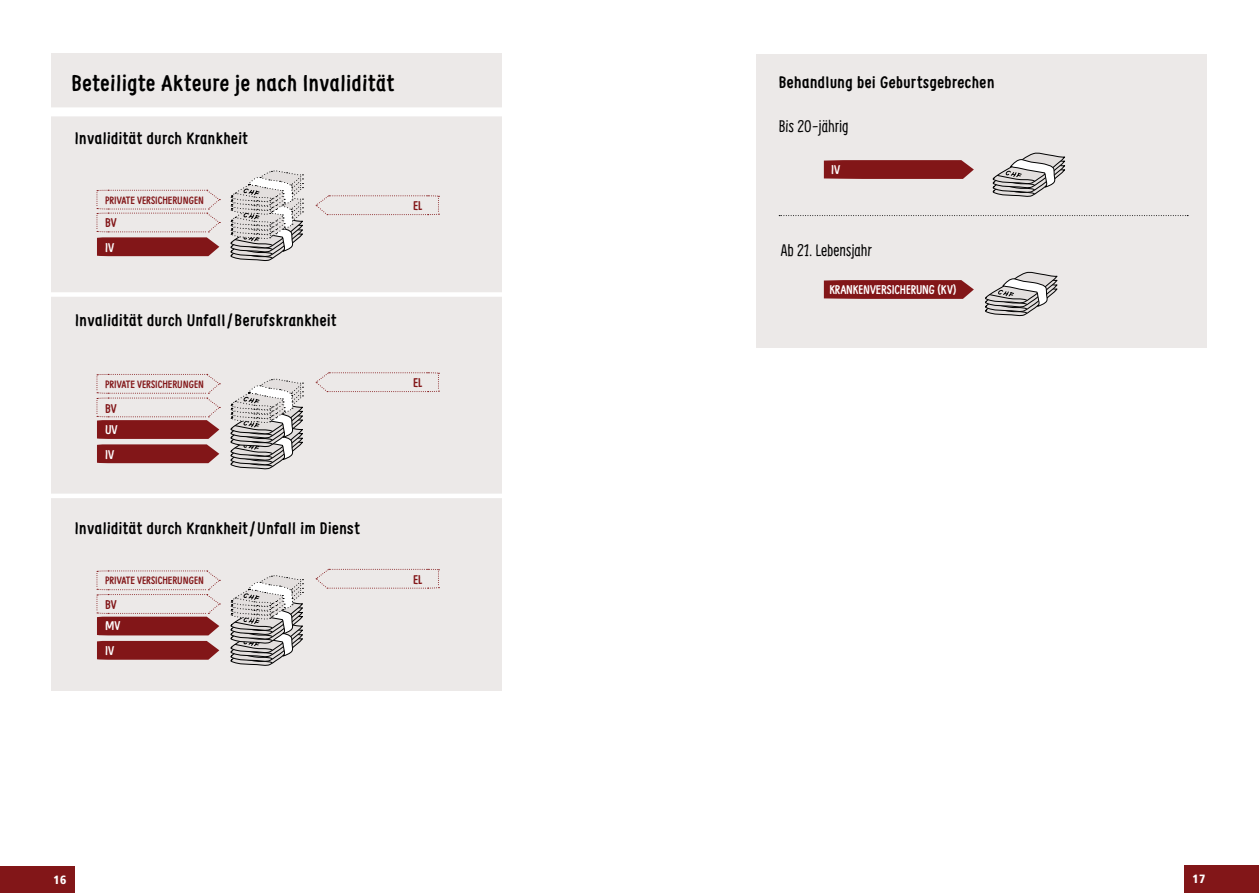
<style>
.page{position:relative;width:1259px;height:893px;background:#fff}
.page>*{position:absolute;margin:0;border:0;box-sizing:border-box;transform-origin:0 0}
.t1{font:700 22.5px "Supernettcn";letter-spacing:.03em;color:#000}
.t2{font:700 16.5px "Supernettcn";letter-spacing:.03em;color:#000}
.t3{font:16.5px "Supernettcn";color:#000}
.t4{font:700 12.6px "Supernettcn";letter-spacing:-.005em;color:#fff}
.t5{font:700 12.6px "Supernettcn";color:#821618}
.t6{font:900 condensed 12px "Frutiger";color:#fff}
.t7{font:700 10.5px "Supernettcn";color:#821618}
</style>
<div class="page">
<div style="left:0;top:866px;width:74px;height:27px;background:#821618"></div>
<div style="left:1184px;top:865px;width:75px;height:28px;background:#821618"></div>
<div style="left:51px;top:53px;width:451px;height:638px;background:#ece9e8"></div>
<svg style="left:96px;top:189px;width:124px;height:67px"></svg>
<svg style="left:315px;top:195px;width:124px;height:21px"></svg>
<svg style="left:230px;top:170px;width:74px;height:91px"></svg>
<svg style="left:97px;top:641px;width:122px;height:19px;background:#882224"></svg>
<svg style="left:96px;top:373px;width:124px;height:90px"></svg>
<svg style="left:96px;top:570px;width:124px;height:65px"></svg>
<svg style="left:230px;top:378px;width:74px;height:92px"></svg>
<svg style="left:230px;top:575px;width:74px;height:91px"></svg>
<svg style="left:315px;top:372px;width:124px;height:21px"></svg>
<svg style="left:315px;top:568px;width:124px;height:21px"></svg>
<div style="left:51px;top:292px;width:451px;height:5px;background:#fff"></div>
<hr style="left:51px;top:494px;width:451px;height:4px;background:#fff">
<div style="left:51px;top:107px;width:451px;height:9px;background:#fff"></div>
<div style="left:756px;top:55px;width:451px;height:293px;background:#ece9e8"></div>
<svg style="left:824px;top:160px;width:150px;height:19px;background:#872123"></svg>
<svg style="left:992px;top:152px;width:74px;height:45px"></svg>
<svg style="left:824px;top:280px;width:150px;height:19px;background:#872123"></svg>
<svg style="left:985px;top:271px;width:73px;height:46px"></svg>
<svg style="left:779px;top:215px;width:409px;height:1px"></svg>
<h1 class="t1" style="left:71px;top:68px;width:325px">Beteiligte Akteure je nach Invalidität</h1>
<p class="t2" style="left:75px;top:128px;width:175px">Invalidität durch Krankheit</p>
<p class="t7" style="left:105px;top:193px;width:100px">PRIVATE VERSICHERUNGEN</p>
<p class="t5" style="left:105px;top:214px;width:13px">BV</p>
<p class="t4" style="left:105px;top:239px;width:11px">IV</p>
<p class="t5" style="left:413px;top:197px;width:11px">EL</p>
<p class="t2" style="left:75px;top:310px;width:263px">Invalidität durch Unfall / Berufskrankheit</p>
<p class="t7" style="left:105px;top:377px;width:100px">PRIVATE VERSICHERUNGEN</p>
<p class="t5" style="left:105px;top:400px;width:13px">BV</p>
<p class="t4" style="left:105px;top:421px;width:14px">UV</p>
<p class="t4" style="left:105px;top:446px;width:11px">IV</p>
<p class="t5" style="left:413px;top:374px;width:11px">EL</p>
<p class="t2" style="left:75px;top:517px;width:287px">Invalidität durch Krankheit / Unfall im Dienst</p>
<p class="t7" style="left:105px;top:574px;width:100px">PRIVATE VERSICHERUNGEN</p>
<p class="t5" style="left:105px;top:596px;width:13px">BV</p>
<p class="t4" style="left:105px;top:618px;width:17px">MV</p>
<p class="t4" style="left:105px;top:642px;width:11px">IV</p>
<p class="t5" style="left:413px;top:571px;width:11px">EL</p>
<p class="t2" style="left:779px;top:71px;width:217px">Behandlung bei Geburtsgebrechen</p>
<p class="t3" style="left:779px;top:116px;width:71px">Bis 20-jährig</p>
<p class="t4" style="left:831px;top:162px;width:11px">IV</p>
<p class="t3" style="left:781px;top:239px;width:93px">Ab 21. Lebensjahr</p>
<p class="t4" style="left:829px;top:282px;width:129px">KRANKENVERSICHERUNG (KV)</p>
<p class="t6" style="left:54px;top:872px;width:14px">16</p>
<p class="t6" style="left:1192px;top:871px;width:14px">17</p>
</div>
